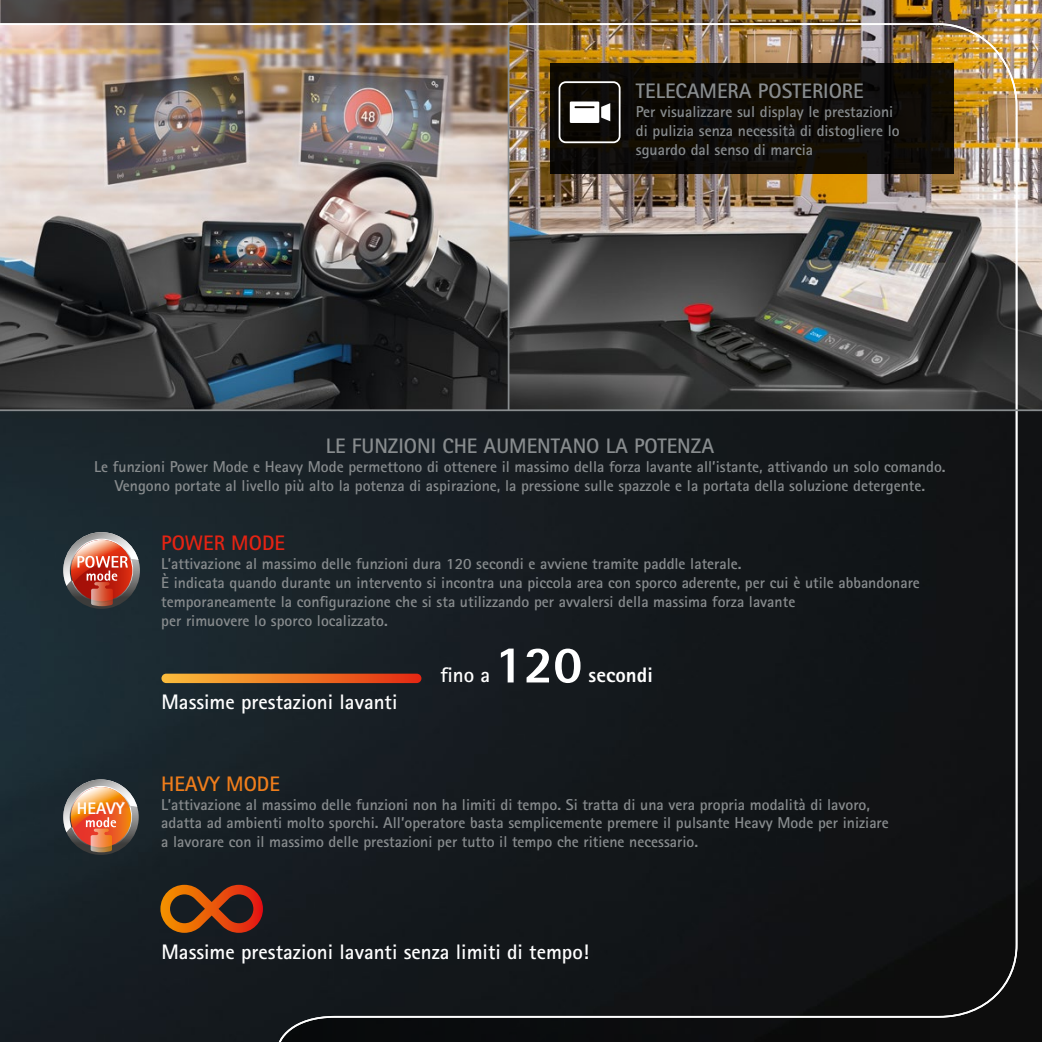
<style>
.page{position:relative;width:1042px;height:1042px;background:#fff}
.page>*{position:absolute;margin:0;border:0;box-sizing:border-box;transform-origin:0 0}
.t1{font:800 52.5px "Rotis Sans Serif";color:#fff}
.t2{font:700 21px "Rotis Sans Serif";color:#fff}
.t3{font:700 21px "Rotis Sans Serif";color:#888c8e}
.t4{font:700 21px "Rotis Sans Serif";color:#e42313}
.t5{font:700 21px "Rotis Sans Serif";color:#ef7d1b}
.t6{font:800 21px "Rotis Sans Serif";color:#fff}
.t7{font:800 16.8px "Rotis Sans Serif";color:#fff}
.t8{font:700 15.75px/18.9px "Rotis Sans Serif";color:#888c8e}
</style>
<div class="page">
<img style="left:0;top:0;width:1042px;height:1042px">
<hr style="left:0;top:409px;width:1042px;height:2px;background:#888c8e">
<hr style="left:508px;top:25px;width:1px;height:385px;background:#888c8e">
<h2 class="t3" style="left:636px;top:77px;width:229px">TELECAMERA POSTERIORE</h2>
<p class="t8" style="left:636px;top:102px;width:265px">Per visualizzare sul display le prestazioni di pulizia senza necessità di distogliere lo sguardo dal senso di marcia</p>
<h2 class="t3" style="left:326px;top:433px;width:390px">LE FUNZIONI CHE AUMENTANO LA POTENZA</h2>
<p class="t8" style="left:94px;top:457px;width:853px;text-align:center">Le funzioni Power Mode e Heavy Mode permettono di ottenere il massimo della forza lavante all’istante, attivando un solo comando.<br>Vengono portate al livello più alto la potenza di aspirazione, la pressione sulle spazzole e la portata della soluzione detergente.</p>
<h2 class="t4" style="left:161px;top:529px;width:125px">POWER MODE</h2>
<p class="t8" style="left:161px;top:554px;width:760px">L’attivazione al massimo delle funzioni dura 120 secondi e avviene tramite paddle laterale.<br>È indicata quando durante un intervento si incontra una piccola area con sporco aderente, per cui è utile abbandonare temporaneamente la configurazione che si sta utilizzando per avvalersi della massima forza lavante<br>per rimuovere lo sporco localizzato.</p>
<p class="t7" style="left:77px;top:798px;width:49px">HEAVY</p>
<h2 class="t2" style="left:161px;top:688px;width:237px">Massime prestazioni lavanti</h2>
<h2 class="t2" style="left:440px;top:662px;width:51px">fino a</h2>
<h1 class="t1" style="left:495px;top:631px;width:89px">120</h1>
<h2 class="t6" style="left:588px;top:662px;width:66px">secondi</h2>
<h2 class="t5" style="left:161px;top:770px;width:120px">HEAVY MODE</h2>
<p class="t8" style="left:161px;top:794px;width:729px">L’attivazione al massimo delle funzioni non ha limiti di tempo. Si tratta di una vera propria modalità di lavoro, adatta ad ambienti molto sporchi. All’operatore basta semplicemente premere il pulsante Heavy Mode per iniziare a lavorare con il massimo delle prestazioni per tutto il tempo che ritiene necessario.</p>
<h2 class="t2" style="left:161px;top:938px;width:429px">Massime prestazioni lavanti senza limiti di tempo!</h2>
</div>
